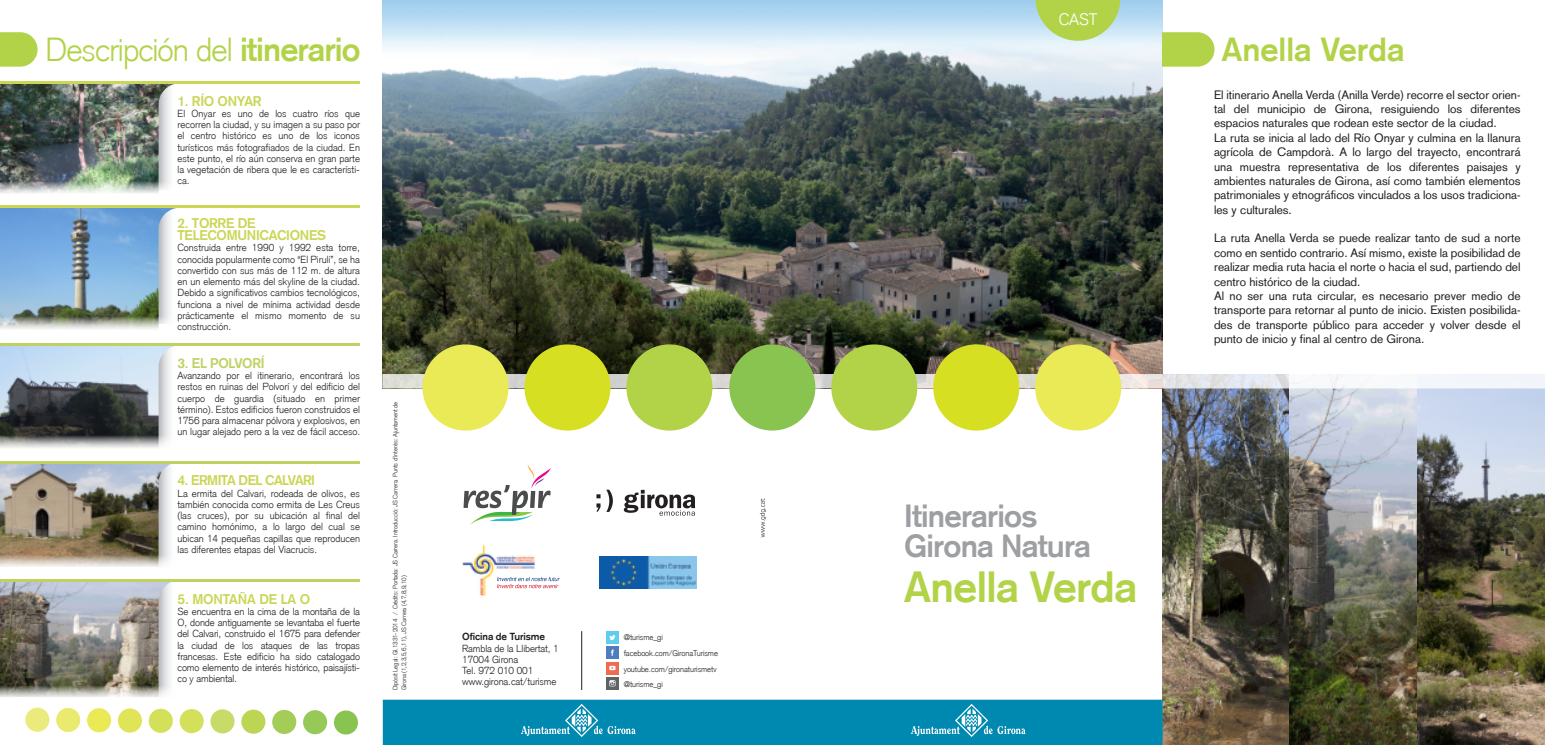
<style>
.page{position:relative;width:1545px;height:745px;background:#fff}
.page>*{position:absolute;margin:0;border:0;box-sizing:border-box;transform-origin:0 0}
.t1{font:700 42.5px "Akzidenz Grotesk";letter-spacing:-.01em;color:#b2d348}
.t2{font:300 32.5px "Akzidenz Grotesk";letter-spacing:-.03em;color:#b2d348}
.t3{font:700 32.5px "Akzidenz Grotesk";color:#b2d348}
.t4{font:700 31.25px/30px "Akzidenz Grotesk";letter-spacing:-.025em;color:#9d9fa2}
.t5{font:300 16.25px "Akzidenz Grotesk";color:#fff}
.t6{font:700 13.75px/12.5px "Akzidenz Grotesk";letter-spacing:-.02em;color:#cad656}
.t7{font:700 13.75px "Akzidenz Grotesk";letter-spacing:-.04em;color:#cad656}
.t8{font:700 13.75px "Akzidenz Grotesk";letter-spacing:-.02em;color:#bed264}
.t9{font:11.88px/14.4px "Akzidenz Grotesk";color:#231f20}
.t10{font:300 10px/11.2px "Akzidenz Grotesk";color:#231f20;text-align:justify}
.t11{font:700 10px "Akzidenz Grotesk";letter-spacing:-.01em;color:#231f20}
.t12{font:300 8px/15.6px "Akzidenz Grotesk";letter-spacing:-.01em;color:#231f20}
.t13{font:300 6.25px/8.8px "Akzidenz Grotesk";letter-spacing:-.015em;color:#231f20}
.s1{font-weight:700}
</style>
<div class="page">
<img style="left:383px;top:0;width:779px;height:374px">
<img style="left:0;top:83px;width:178px;height:97px">
<svg style="left:1162px;top:32px;width:52px;height:35px;background:#b7d656"></svg>
<img style="left:1162px;top:388px;width:383px;height:356px">
<svg style="left:383px;top:699px;width:779px;height:45px;background:#0b8eb3"></svg>
<svg style="left:382px;top:374px;width:1163px;height:14px"></svg>
<div style="left:1035px;top:344px;width:86px;height:86px;background:#eae956;border-radius:50%"></div>
<div style="left:729px;top:344px;width:86px;height:86px;background:#8ac450;border-radius:50%"></div>
<div style="left:933px;top:344px;width:86px;height:86px;background:#d6df21;border-radius:50%"></div>
<div style="left:831px;top:344px;width:86px;height:86px;background:#b2d348;border-radius:50%"></div>
<div style="left:422px;top:344px;width:87px;height:86px;background:#eae956;border-radius:50%"></div>
<div style="left:524px;top:344px;width:86px;height:86px;background:#d6df21;border-radius:50%"></div>
<div style="left:626px;top:344px;width:86px;height:86px;background:#b2d348;border-radius:50%"></div>
<svg style="left:0;top:32px;width:38px;height:35px"></svg>
<svg style="left:1035px;top:0;width:85px;height:41px;background:#b8d770"></svg>
<hr style="left:0;top:81px;width:360px;height:2px;background:#cad656">
<svg style="left:760px;top:498px;width:6px;height:39px"></svg>
<img style="left:600px;top:556px;width:97px;height:32px">
<img style="left:462px;top:544px;width:78px;height:53px">
<svg style="left:497px;top:576px;width:63px;height:12px"></svg>
<svg style="left:464px;top:465px;width:87px;height:59px"></svg>
<svg style="left:596px;top:489px;width:17px;height:22px"></svg>
<svg style="left:624px;top:489px;width:71px;height:26px"></svg>
<div style="left:606px;top:630px;width:13px;height:13px;background:#60ccf0"></div>
<svg style="left:609px;top:635px;width:7px;height:4px"></svg>
<div style="left:606px;top:646px;width:13px;height:12px;background:#4e7cbf"></div>
<svg style="left:611px;top:649px;width:3px;height:6px"></svg>
<div style="left:606px;top:661px;width:13px;height:12px;background:#ee6b52"></div>
<svg style="left:609px;top:665px;width:7px;height:4px"></svg>
<div style="left:606px;top:676px;width:13px;height:13px;background:#5f6364"></div>
<svg style="left:609px;top:680px;width:6px;height:6px"></svg>
<hr style="left:581px;top:630px;width:1px;height:59px;background:#231f20">
<div style="left:334px;top:710px;width:24px;height:24px;background:#8ac450;border-radius:50%"></div>
<div style="left:303px;top:709px;width:24px;height:24px;background:#96c958;border-radius:50%"></div>
<div style="left:272px;top:709px;width:24px;height:24px;background:#a3cd56;border-radius:50%"></div>
<div style="left:241px;top:709px;width:24px;height:24px;background:#bcd552;border-radius:50%"></div>
<div style="left:210px;top:709px;width:25px;height:24px;background:#c7dc68;border-radius:50%"></div>
<div style="left:180px;top:708px;width:24px;height:24px;background:#d4e05a;border-radius:50%"></div>
<div style="left:149px;top:708px;width:24px;height:24px;background:#d4e05a;border-radius:50%"></div>
<div style="left:118px;top:708px;width:24px;height:24px;background:#e0e457;border-radius:50%"></div>
<div style="left:87px;top:707px;width:24px;height:24px;background:#eae956;border-radius:50%"></div>
<div style="left:56px;top:707px;width:24px;height:24px;background:#eaea6f;border-radius:50%"></div>
<div style="left:25px;top:707px;width:24px;height:24px;background:#eaeb7c;border-radius:50%"></div>
<img style="left:0;top:208px;width:176px;height:107px">
<hr style="left:0;top:206px;width:360px;height:2px;background:#cad656">
<img style="left:0;top:463px;width:174px;height:91px">
<hr style="left:0;top:461px;width:360px;height:2px;background:#bed264">
<img style="left:0;top:581px;width:173px;height:103px">
<hr style="left:0;top:579px;width:360px;height:2px;background:#bed264">
<img style="left:0;top:345px;width:178px;height:89px">
<hr style="left:0;top:343px;width:360px;height:2px;background:#bed264">
<svg style="left:0;top:180px;width:170px;height:13px;background:#b5c0b6"></svg>
<svg style="left:0;top:315px;width:170px;height:14px;background:#a9afa1"></svg>
<svg style="left:0;top:434px;width:170px;height:14px;background:#989998"></svg>
<svg style="left:0;top:554px;width:170px;height:13px;background:#c7bbac"></svg>
<svg style="left:0;top:684px;width:170px;height:13px;background:#a9a79c"></svg>
<h3 class="t5" style="left:1059px;top:10px;width:40px">CAST</h3>
<h2 class="t2" style="left:45px;top:30px;width:317px">Descripción del <span class="s1">itinerario</span></h2>
<h2 class="t3" style="left:1222px;top:30px;width:184px">Anella Verda</h2>
<p class="t9" style="left:1214px;top:87px;width:308px">El itinerario Anella Verda (Anilla Verde) recorre el sector orien&shy;tal del municipio de Girona, resiguiendo los diferentes espacios naturales que rodean este sector de la ciudad.<br>La ruta se inicia al lado del Río Onyar y culmina en la llanura agrícola de Campdorà. A lo largo del trayecto, encontrará una muestra representativa de los diferentes paisajes y ambientes naturales de Girona, así como también elementos patrimoniales y etnográficos vinculados a los usos tradiciona&shy;les y culturales.</p>
<p class="t9" style="left:1214px;top:231px;width:308px">La ruta Anella Verda se puede realizar tanto de sud a norte como en sentido contrario. Así mismo, existe la posibilidad de realizar media ruta hacia el norte o hacia el sud, partiendo del centro histórico de la ciudad.<br>Al no ser una ruta circular, es necesario prever medio de transporte para retornar al punto de inicio. Existen posibilida&shy;des de transporte público para acceder y volver desde el punto de inicio y final al centro de Girona.</p>
<h3 class="t6" style="left:178px;top:94px;width:85px">1. RÍO ONYAR</h3>
<p class="t10" style="left:178px;top:108px;width:184px">El Onyar es uno de los cuatro ríos que recorren la ciudad, y su imagen a su paso por el centro histórico es uno de los iconos turísticos más fotografiados de la ciudad. En este punto, el río aún conserva en gran parte la vegetación de ribera que le es característi&shy;ca.</p>
<h3 class="t6" style="left:178px;top:216px;width:150px">2. TORRE DE<br>TELECOMUNICACIONES</h3>
<p class="t10" style="left:178px;top:242px;width:184px">Construida entre 1990 y 1992 esta torre, conocida popularmente como “El Pirulí”, se ha convertido con sus más de 112 m. de altura en un elemento más del skyline de la ciudad.<br>Debido a significativos cambios tecnológicos, funciona a nivel de mínima actividad desde prácticamente el mismo momento de su construcción.</p>
<h3 class="t8" style="left:178px;top:354px;width:89px">3. EL POLVORÍ</h3>
<p class="t10" style="left:178px;top:369px;width:184px">Avanzando por el itinerario, encontrará los restos en ruinas del Polvorí y del edificio del cuerpo de guardia (situado en primer término). Estos edificios fueron construidos el 1756 para almacenar pólvora y explosivos, en un lugar alejado pero a la vez de fácil acceso.</p>
<p class="t13" style="left:391px;top:690px;width:290px;rotate:-90deg">Dipòsit Legal: GI.1331-2014 / Crèdits: Portada: JS Carrera. Introducció: JS Carrera. Punts d’interès: Ajuntament de<br>Girona (1,2,3,5,6,11), JS Carrera (4,7,8,9,10)</p>
<h3 class="t7" style="left:178px;top:472px;width:139px">4. ERMITA DEL CALVARI</h3>
<p class="t10" style="left:178px;top:487px;width:184px">La ermita del Calvari, rodeada de olivos, es también conocida como ermita de Les Creus (las cruces), por su ubicación al final del camino homónimo, a lo largo del cual se ubican 14 pequeñas capillas que reproducen las diferentes etapas del Viacrucis.</p>
<h3 class="t6" style="left:178px;top:592px;width:134px">5. MONTAÑA DE LA O</h3>
<p class="t10" style="left:178px;top:605px;width:184px">Se encuentra en la cima de la montaña de la O, donde antiguamente se levantaba el fuerte del Calvari, construido el 1675 para defender la ciudad de los ataques de las tropas francesas. Este edificio ha sido catalogado como elemento de interés histórico, paisajísti&shy;co y ambiental.</p>
<h3 class="t4" style="left:904px;top:501px;width:188px">Itinerarios<br>Girona Natura</h3>
<h1 class="t1" style="left:904px;top:562px;width:235px">Anella Verda</h1>
<p class="t11" style="left:462px;top:630px;width:84px">Oficina de Turisme</p>
<p class="t10" style="left:462px;top:642px;width:98px;text-align:left">Rambla de la Llibertat, 1<br>17004 Girona<br>Tel. 972 010 001 www.girona.cat/turisme</p>
<p class="t12" style="left:624px;top:629px;width:96px">@turisme_gi facebook.com/GironaTurisme youtube.com/gironaturismetv @turisme_gi</p>
</div>
